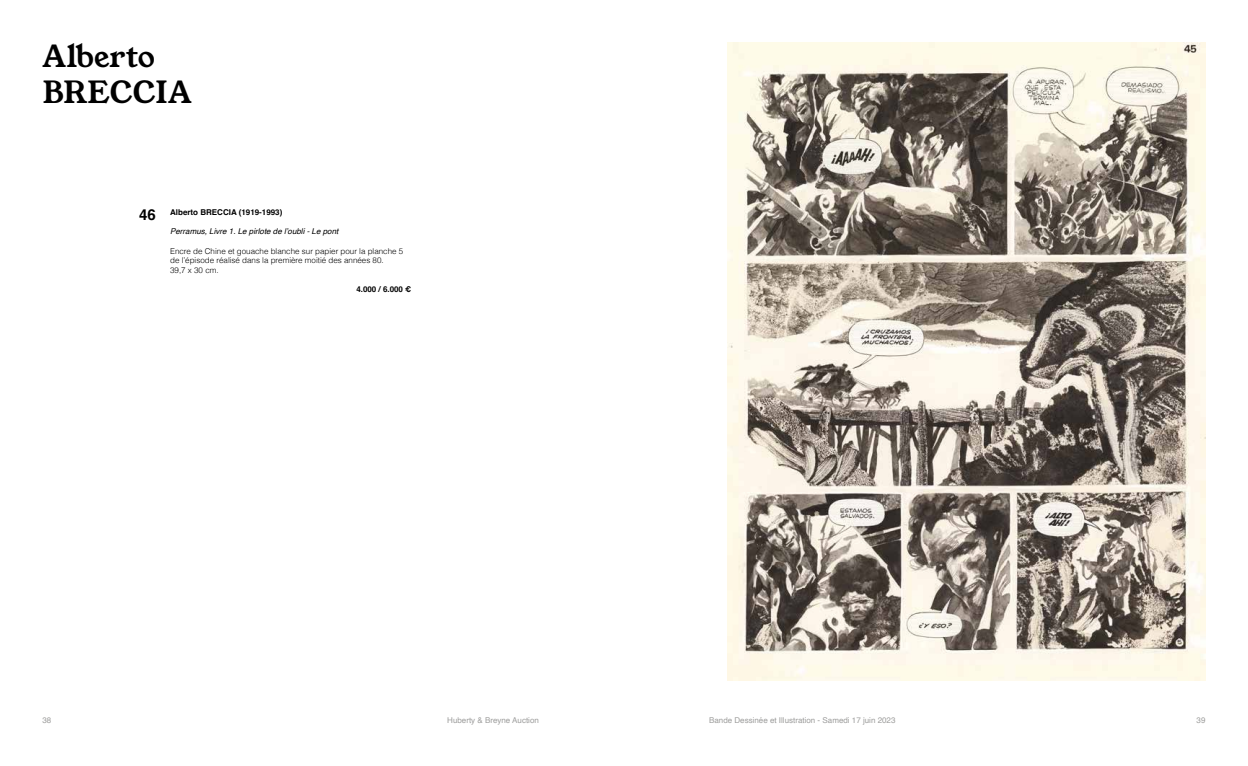
<style>
.page{position:relative;width:1248px;height:766px;background:#fff}
.page>*{position:absolute;margin:0;border:0;box-sizing:border-box;transform-origin:0 0}
.t1{font:30px/36px "Young Serif";color:#000}
.t2{font:700 15px "Helvetica";color:#000}
.t3{font:300 8px/9.6px "Helvetica";color:#000}
.t4{font:8px "Helvetica";color:#9d9d9c}
.t5{font:italic 8px "Helvetica";color:#000}
.t6{font:700 8px "Helvetica";color:#000}
</style>
<div class="page">
<img style="left:727px;top:43px;width:478px;height:637px">
<h1 class="t1" style="left:43px;top:38px;width:151px">Alberto<br>BRECCIA</h1>
<h2 class="t2" style="left:139px;top:206px;width:18px">46</h2>
<p class="t6" style="left:170px;top:207px;width:114px">Alberto BRECCIA (1919-1993)</p>
<p class="t5" style="left:170px;top:225px;width:170px">Perramus, Livre 1. Le pirlote de l’oubli - Le pont</p>
<p class="t3" style="left:170px;top:245px;width:234px">Encre de Chine et gouache blanche sur papier pour la planche 5 de l’épisode réalisé dans la première moitié des années 80.<br>39,7 x 30 cm.</p>
<p class="t6" style="left:356px;top:284px;width:56px">4.000 / 6.000 €</p>
<p class="t4" style="left:43px;top:714px;width:10px">38</p>
<p class="t4" style="left:447px;top:714px;width:93px">Huberty &amp; Breyne Auction</p>
<p class="t4" style="left:709px;top:714px;width:188px">Bande Dessinée et Illustration - Samedi 17 juin 2023</p>
<p class="t4" style="left:1196px;top:714px;width:10px">39</p>
</div>
